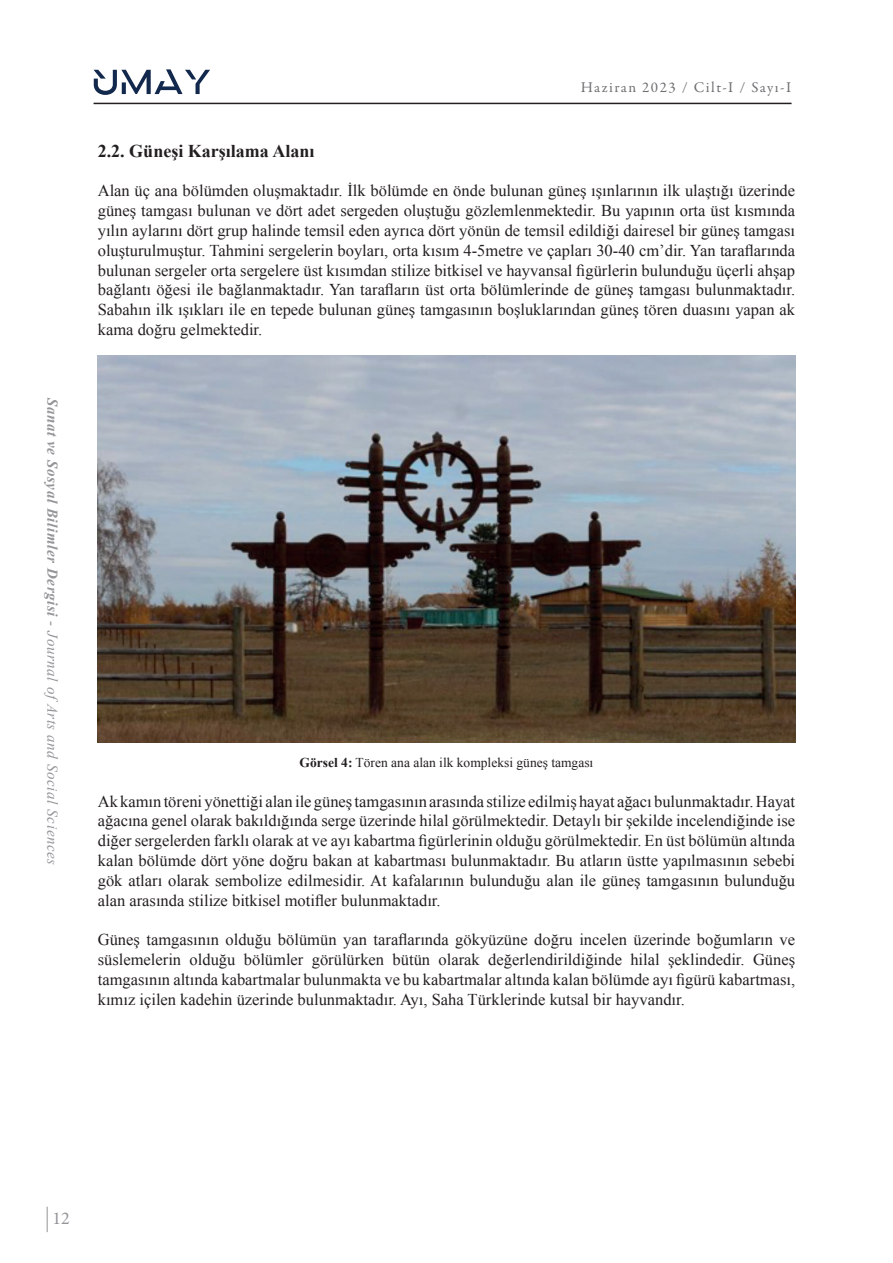
<style>
.page{position:relative;width:893px;height:1263px;background:#fff}
.page>*{position:absolute;margin:0;border:0;box-sizing:border-box;transform-origin:0 0}
.t1{font:700 18px "Times New Roman";color:#231f20}
.t2{font:18px "Minion Pro";color:#939598}
.t3{font:16.5px/19.8px "Times New Roman";color:#231f20;text-align:justify}
.t4{font:italic 15px "Times New Roman";letter-spacing:.04em;color:#939598}
.t5{font:15px "Garamond Premr Pro";letter-spacing:.1em;color:#6c6d70}
.t6{font:13.5px "Times New Roman";color:#231f20}
.s1{font-weight:700}
</style>
<div class="page">
<svg style="left:94px;top:69px;width:116px;height:26px"></svg>
<hr style="left:94px;top:103px;width:698px;height:1px;background:#231f20">
<svg style="left:47px;top:1206px;width:1px;height:26px"></svg>
<img style="left:98px;top:355px;width:697px;height:387px">
<p class="t4" style="left:63px;top:398px;width:469px;rotate:90deg"><span class="s1">Sanat ve Sosyal Bilimler Dergisi</span> - Journal ofArts and Social Sciences</p>
<p class="t5" style="left:581px;top:79px;width:212px">Haziran 2023 / Cilt-I / Sayı-I</p>
<p class="t1" style="left:98px;top:138px;width:218px">2.2. Güneşi Karşılama Alanı</p>
<p class="t3" style="left:98px;top:181px;width:699px">Alan üç ana bölümden oluşmaktadır. İlk bölümde en önde bulunan güneş ışınlarının ilk ulaştığı üzerinde güneş tamgası bulunan ve dört adet sergeden oluştuğu gözlemlenmektedir. Bu yapının orta üst kısmında yılın aylarını dört grup halinde temsil eden ayrıca dört yönün de temsil edildiği dairesel bir güneş tamgası oluşturulmuştur. Tahmini sergelerin boyları, orta kısım 4-5metre ve çapları 30-40 cm’dir. Yan taraflarında bulunan sergeler orta sergelere üst kısımdan stilize bitkisel ve hayvansal figürlerin bulunduğu üçerli ahşap bağlantı öğesi ile bağlanmaktadır. Yan tarafların üst orta bölümlerinde de güneş tamgası bulunmaktadır.<br>Sabahın ilk ışıkları ile en tepede bulunan güneş tamgasının boşluklarından güneş tören duasını yapan ak kama doğru gelmektedir.</p>
<p class="t6" style="left:300px;top:753px;width:295px"><span class="s1">Görsel 4:</span> Tören ana alan ilk kompleksi güneş tamgası</p>
<p class="t3" style="left:98px;top:791px;width:699px">Ak kamın töreni yönettiği alan ile güneş tamgasının arasında stilize edilmiş hayat ağacı bulunmaktadır. Hayat ağacına genel olarak bakıldığında serge üzerinde hilal görülmektedir. Detaylı bir şekilde incelendiğinde ise diğer sergelerden farklı olarak at ve ayı kabartma figürlerinin olduğu görülmektedir. En üst bölümün altında kalan bölümde dört yöne doğru bakan at kabartması bulunmaktadır. Bu atların üstte yapılmasının sebebi gök atları olarak sembolize edilmesidir. At kafalarının bulunduğu alan ile güneş tamgasının bulunduğu alan arasında stilize bitkisel motifler bulunmaktadır.</p>
<p class="t3" style="left:98px;top:929px;width:699px">Güneş tamgasının olduğu bölümün yan taraflarında gökyüzüne doğru incelen üzerinde boğumların ve süslemelerin olduğu bölümler görülürken bütün olarak değerlendirildiğinde hilal şeklindedir. Güneş tamgasının altında kabartmalar bulunmakta ve bu kabartmalar altında kalan bölümde ayı figürü kabartması, kımız içilen kadehin üzerinde bulunmaktadır. Ayı, Saha Türklerinde kutsal bir hayvandır.</p>
<p class="t2" style="left:52px;top:1206px;width:19px">12</p>
</div>
